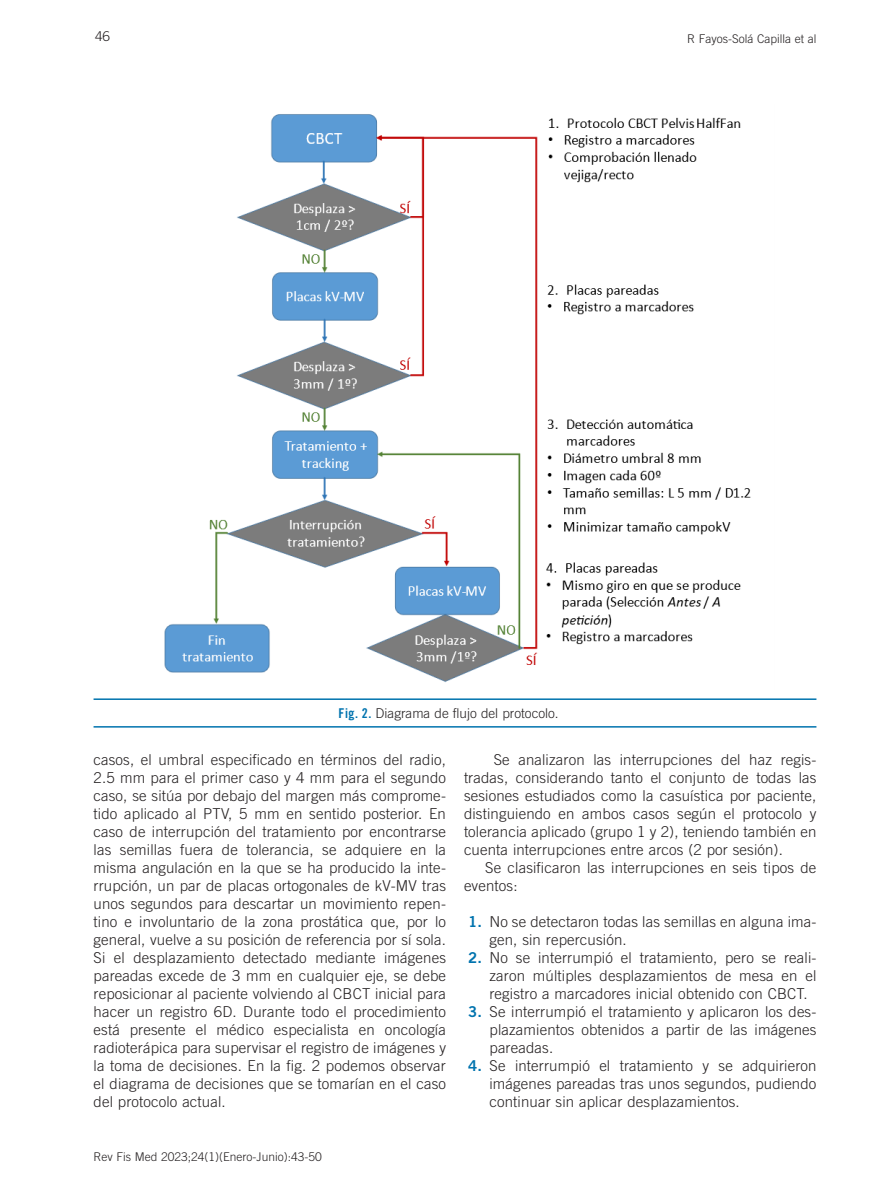
<style>
.page{position:relative;width:893px;height:1191px;background:#fff}
.page>*{position:absolute;margin:0;border:0;box-sizing:border-box;transform-origin:0 0}
.texto_normal_IG{font:300 15px/18px "Trade Gothic";letter-spacing:.01em;color:#231f20;text-align:justify}
.Figura_pie_IG{font:300 13.5px "Trade Gothic";color:#231f20}
.t1{font:300 12px "Trade Gothic";color:#231f20}
.s1{font-family:"Trade Gothic Bold Cond Twenty 10";font-weight:400;color:#0073ae}
.s2{font-family:"Trade Gothic Bold Two";font-weight:400;color:#0073ae}
</style>
<div class="page">
<hr style="left:94px;top:698px;width:722px;height:2px;background:#0073ae">
<hr style="left:94px;top:726px;width:722px;height:1px;background:#0073ae">
<img style="left:164px;top:114px;width:587px;height:568px">
<p class="Figura_pie_IG" style="left:95px;top:28px;width:17px">46</p>
<p class="t1" style="left:687px;top:31px;width:131px">R Fayos-Solá Capilla et al</p>
<p class="Figura_pie_IG" style="left:339px;top:705px;width:222px"><span class="s1">Fig. 2.</span> Diagrama de flujo del protocolo.</p>
<p class="texto_normal_IG" style="left:94px;top:750px;width:354px">casos, el umbral especificado en términos del radio, 2.5 mm para el primer caso y 4 mm para el segundo caso, se sitúa por debajo del margen más comprome&shy;tido aplicado al PTV, 5 mm en sentido posterior. En caso de interrupción del tratamiento por encontrarse las semillas fuera de tolerancia, se adquiere en la misma angulación en la que se ha producido la inte&shy;rrupción, un par de placas ortogonales de kV-MV tras unos segundos para descartar un movimiento repen&shy;tino e involuntario de la zona prostática que, por lo general, vuelve a su posición de referencia por sí sola.<br>Si el desplazamiento detectado mediante imágenes pareadas excede de 3 mm en cualquier eje, se debe reposicionar al paciente volviendo al CBCT inicial para hacer un registro 6D. Durante todo el procedimiento está presente el médico especialista en oncología radioterápica para supervisar el registro de imágenes y la toma de decisiones. En la fig. 2 podemos observar el diagrama de decisiones que se tomarían en el caso del protocolo actual.</p>
<p class="texto_normal_IG" style="left:464px;top:750px;width:354px;text-indent:30px">Se analizaron las interrupciones del haz regis&shy;tradas, considerando tanto el conjunto de todas las sesiones estudiados como la casuística por paciente, distinguiendo en ambos casos según el protocolo y tolerancia aplicado (grupo 1 y 2), teniendo también en cuenta interrupciones entre arcos (2 por sesión).</p>
<p class="texto_normal_IG" style="left:464px;top:858px;width:354px;text-indent:21px">Se clasificaron las interrupciones en seis tipos de eventos:</p>
<p class="texto_normal_IG" style="left:489px;top:912px;width:328px;text-indent:-21px"><span class="s2">1.</span> No se detectaron todas las semillas en alguna ima&shy;gen, sin repercusión.</p>
<p class="texto_normal_IG" style="left:489px;top:948px;width:328px;text-indent:-21px"><span class="s2">2.</span> No se interrumpió el tratamiento, pero se reali&shy;zaron múltiples desplazamientos de mesa en el registro a marcadores inicial obtenido con CBCT.</p>
<p class="texto_normal_IG" style="left:489px;top:1002px;width:328px;text-indent:-21px"><span class="s2">3.</span> Se interrumpió el tratamiento y aplicaron los des&shy;plazamientos obtenidos a partir de las imágenes pareadas.</p>
<p class="texto_normal_IG" style="left:489px;top:1056px;width:328px;text-indent:-21px"><span class="s2">4.</span> Se interrumpió el tratamiento y se adquirieron imágenes pareadas tras unos segundos, pudiendo continuar sin aplicar desplazamientos.</p>
<p class="t1" style="left:94px;top:1149px;width:230px">Rev Fis Med 2023;24(1)(Enero-Junio):43-50</p>
</div>
